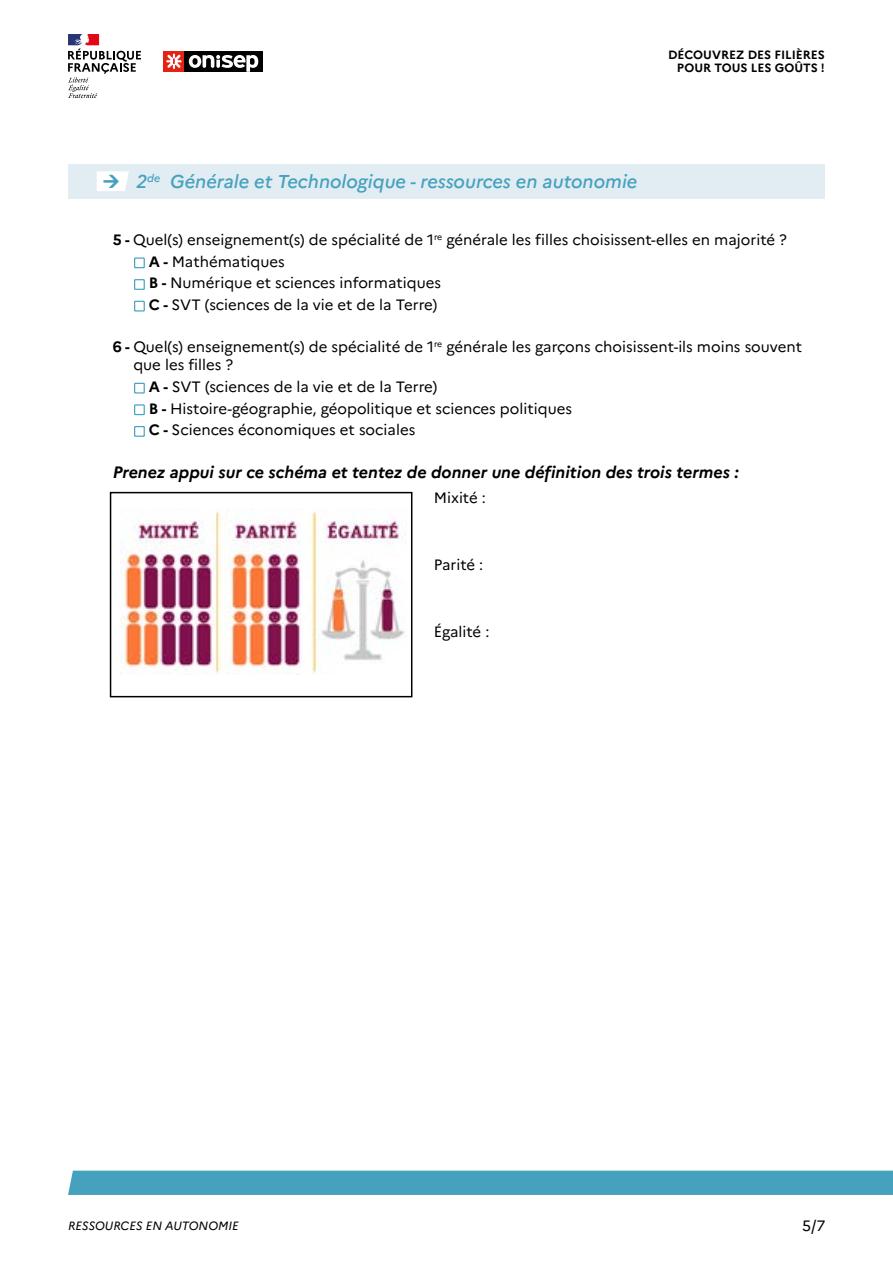
<style>
.page{position:relative;width:893px;height:1263px;background:#fff}
.page>*{position:absolute;margin:0;border:0;box-sizing:border-box;transform-origin:0 0}
.t1{font:italic 500 18.6px "Marianne";color:#46a1bf}
.t2{font:italic 700 16.5px "Marianne";color:#000}
.t3{font:15px/21.6px "Marianne";color:#000}
.t4{font:700 12px/13.5px "Marianne";color:#000;text-align:right}
.t5{font:italic 12px "Marianne";color:#000}
.s1{font-weight:700}
</style>
<div class="page">
<div style="left:68px;top:1170px;width:825px;height:25px;background:#46a1bf"></div>
<div style="left:184px;top:51px;width:79px;height:21px;background:#000"></div>
<svg style="left:189px;top:55px;width:69px;height:17px"></svg>
<div style="left:163px;top:51px;width:21px;height:21px;background:#e42313"></div>
<svg style="left:166px;top:54px;width:16px;height:15px"></svg>
<svg style="left:68px;top:34px;width:73px;height:64px"></svg>
<div style="left:68px;top:165px;width:757px;height:34px;background:#e2ecf3"></div>
<svg style="left:134px;top:257px;width:11px;height:11px"></svg>
<svg style="left:134px;top:279px;width:11px;height:11px"></svg>
<svg style="left:134px;top:301px;width:11px;height:10px"></svg>
<svg style="left:134px;top:383px;width:11px;height:10px"></svg>
<svg style="left:134px;top:404px;width:11px;height:11px"></svg>
<svg style="left:134px;top:426px;width:11px;height:11px"></svg>
<div style="left:110px;top:492px;width:302px;height:205px;border:2px solid #000"></div>
<img style="left:120px;top:509px;width:286px;height:165px">
<svg style="left:97px;top:171px;width:32px;height:20px"></svg>
<p class="t4" style="left:668px;top:48px;width:158px">DÉCOUVREZ DES FILIÈRES<br>POUR TOUS LES GOÛTS !</p>
<p class="t1" style="left:136px;top:170px;width:503px">2<sup>de</sup> Générale et Technologique - ressources en autonomie</p>
<p class="t3" style="left:149px;top:229px;width:640px;text-indent:-36px"><span class="s1">5 -</span> Quel(s) enseignement(s) de spécialité de 1<sup>re</sup> générale les filles choisissent-elles en majorité ?<br><span class="s1">A -</span> Mathématiques<br><span class="s1">B -</span> Numérique et sciences informatiques<br><span class="s1">C -</span> SVT (sciences de la vie et de la Terre)</p>
<p class="t3" style="left:133px;top:338px;width:670px;line-height:18px;text-indent:-21px"><span class="s1">6 -</span> Quel(s) enseignement(s) de spécialité de 1<sup>re</sup> générale les garçons choisissent-ils moins souvent que les filles ?</p>
<p class="t3" style="left:149px;top:376px;width:425px"><span class="s1">A -</span> SVT (sciences de la vie et de la Terre)<br><span class="s1">B -</span> Histoire-géographie, géopolitique et sciences politiques<br><span class="s1">C -</span> Sciences économiques et sociales</p>
<p class="t2" style="left:113px;top:462px;width:628px">Prenez appui sur ce schéma et tentez de donner une définition des trois termes :</p>
<p class="t3" style="left:434px;top:487px;width:54px">Mixité :</p>
<p class="t3" style="left:434px;top:554px;width:51px">Parité :</p>
<p class="t3" style="left:434px;top:620px;width:57px">Égalité :</p>
<p class="t5" style="left:68px;top:1218px;width:172px">RESSOURCES EN AUTONOMIE</p>
<p class="t3" style="left:802px;top:1215px;width:25px">5/7</p>
</div>
